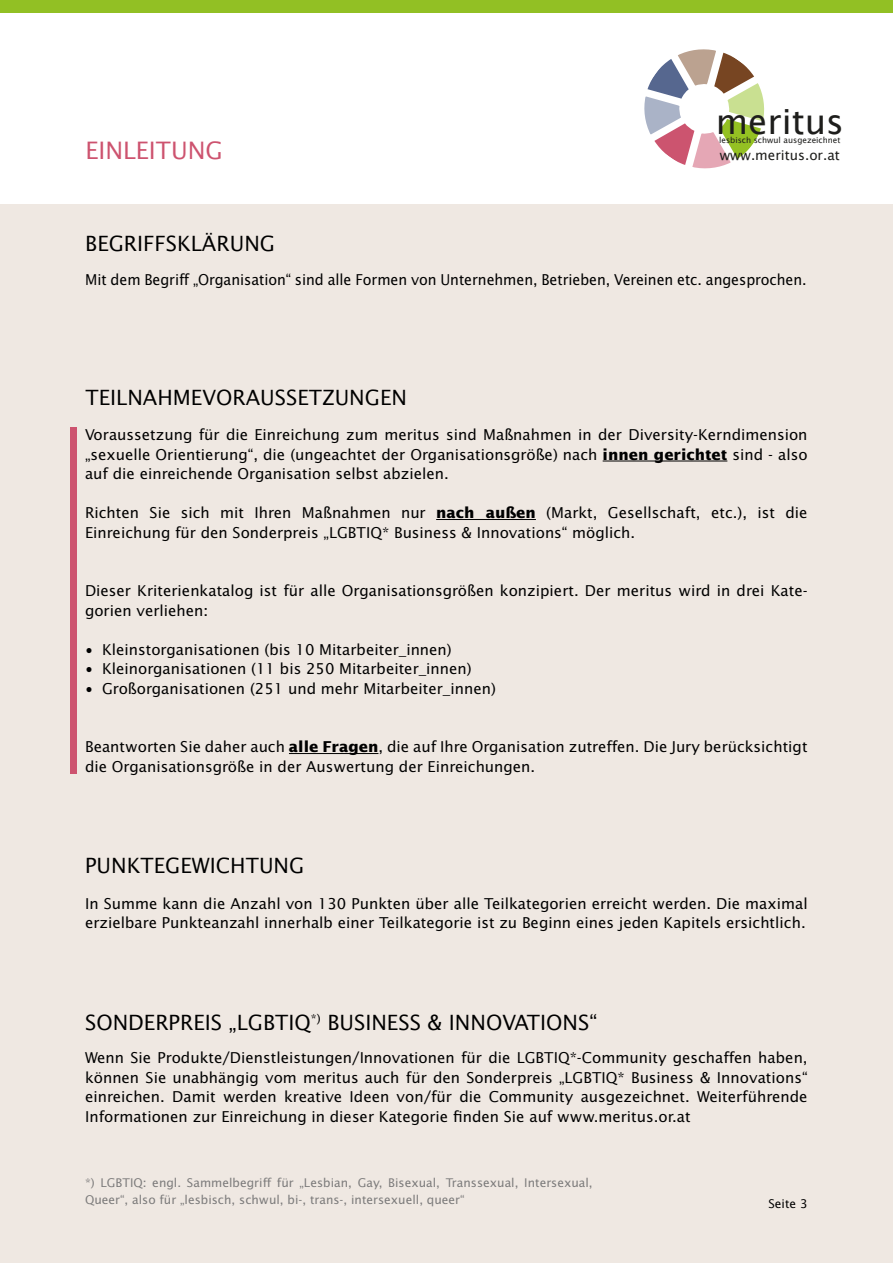
<style>
.page{position:relative;width:893px;height:1263px;background:#fff}
.page>*{position:absolute;margin:0;border:0;box-sizing:border-box;transform-origin:0 0}
.t1{font:34.65px "Lucida Grande";color:#1e1e1c}
.t2{font:24px "Lucida Sans Std";color:#cd536f}
.t3{font:21px "Lucida Sans Std";color:#000}
.t4{font:15px/19.5px "Lucida Sans Std";color:#000}
.t5{font:15px "Lucida Sans Std";color:#000;scale:.95 1}
.t6{font:13.5px "Lucida Grande";color:#1e1e1c}
.t7{font:12px/16.5px "Lucida Sans Std";color:#7c7b7b}
.t8{font:12px "Lucida Sans Std";color:#000}
.t9{font:8.25px "Lucida Grande";color:#1e1e1c}
.s1{font-weight:700}
.s2{font-family:"Lucida Grande"}
</style>
<div class="page">
<div style="left:0;top:204px;width:893px;height:1059px;background:#efe8e2"></div>
<div style="left:0;top:0;width:893px;height:13px;background:#92c024"></div>
<svg style="left:644px;top:49px;width:121px;height:120px"></svg>
<hr style="left:603px;top:461px;width:124px;height:1px;background:#000">
<hr style="left:436px;top:519px;width:100px;height:1px;background:#000">
<hr style="left:289px;top:753px;width:89px;height:1px;background:#000">
<div style="left:70px;top:427px;width:7px;height:347px;background:#cd536f"></div>
<h2 class="t2" style="left:85px;top:137px;width:139px">EINLEITUNG</h2>
<h3 class="t3" style="left:85px;top:231px;width:191px">BEGRIFFSKLÄRUNG</h3>
<h1 class="t1" style="left:716px;top:101px;width:130px">meritus</h1>
<p class="t9" style="left:719px;top:136px;width:123px">lesbisch schwul ausgezeichnet</p>
<p class="t6" style="left:720px;top:147px;width:122px">www.meritus.or.at</p>
<p class="t5" style="left:85px;top:271px;width:761px">Mit dem Begriff „Organisation“ sind alle Formen von Unternehmen, Betrieben, Vereinen etc. angesprochen.</p>
<h3 class="t3" style="left:85px;top:386px;width:323px">TEILNAHMEVORAUSSETZUNGEN</h3>
<p class="t4" style="left:85px;top:425px;width:724px;text-align:justify">Voraussetzung für die Einreichung zum meritus sind Maßnahmen in der Diversity-Kerndimension „sexuelle Orientierung“, die (ungeachtet der Organisationsgröße) nach <span class="s1">innen gerichtet</span> sind - also auf die einreichende Organisation selbst abzielen.</p>
<p class="t4" style="left:85px;top:503px;width:724px">Richten Sie sich mit Ihren Maßnahmen nur <span class="s1">nach außen</span> (Markt, Gesellschaft, etc.), ist die<br>Einreichung für den Sonderpreis „LGBTIQ* Business &amp; Innovations“ möglich.</p>
<p class="t4" style="left:85px;top:581px;width:724px">Dieser Kriterienkatalog ist für alle Organisationsgrößen konzipiert. Der meritus wird in drei Kate&shy;gorien verliehen:</p>
<p class="t4" style="left:85px;top:640px;width:368px"><span class="s2">•</span> Kleinstorganisationen (bis 10 Mitarbeiter_innen)</p>
<p class="t4" style="left:85px;top:659px;width:388px"><span class="s2">•</span> Kleinorganisationen (11 bis 250 Mitarbeiter_innen)</p>
<p class="t4" style="left:85px;top:679px;width:412px"><span class="s2">•</span> Großorganisationen (251 und mehr Mitarbeiter_innen)</p>
<p class="t4" style="left:85px;top:737px;width:724px">Beantworten Sie daher auch <span class="s1">alle Fragen</span>, die auf Ihre Organisation zutreffen. Die Jury berücksichtigt die Organisationsgröße in der Auswertung der Einreichungen.</p>
<h3 class="t3" style="left:85px;top:854px;width:221px">PUNKTEGEWICHTUNG</h3>
<p class="t4" style="left:85px;top:894px;width:724px">In Summe kann die Anzahl von 130 Punkten über alle Teilkategorien erreicht werden. Die maximal erzielbare Punkteanzahl innerhalb einer Teilkategorie ist zu Beginn eines jeden Kapitels ersichtlich.</p>
<h3 class="t3" style="left:85px;top:1010px;width:514px">SONDERPREIS „LGBTIQ<sup>*)</sup> BUSINESS &amp; INNOVATIONS“</h3>
<p class="t4" style="left:85px;top:1048px;width:724px;text-align:justify">Wenn Sie Produkte/Dienstleistungen/Innovationen für die LGBTIQ*-Community geschaffen haben, können Sie unabhängig vom meritus auch für den Sonderpreis „LGBTIQ* Business &amp; Innovations“ einreichen. Damit werden kreative Ideen von/für die Community ausgezeichnet. Weiterführende Informationen zur Einreichung in dieser Kategorie finden Sie auf www.meritus.or.at</p>
<p class="t7" style="left:85px;top:1175px;width:509px">*) LGBTIQ: engl. Sammelbegriff für „Lesbian, Gay, Bisexual, Transsexual, Intersexual,<br>Queer“, also für „lesbisch, schwul, bi-, trans-, intersexuell, queer“</p>
<p class="t8" style="left:768px;top:1197px;width:41px">Seite 3</p>
</div>
